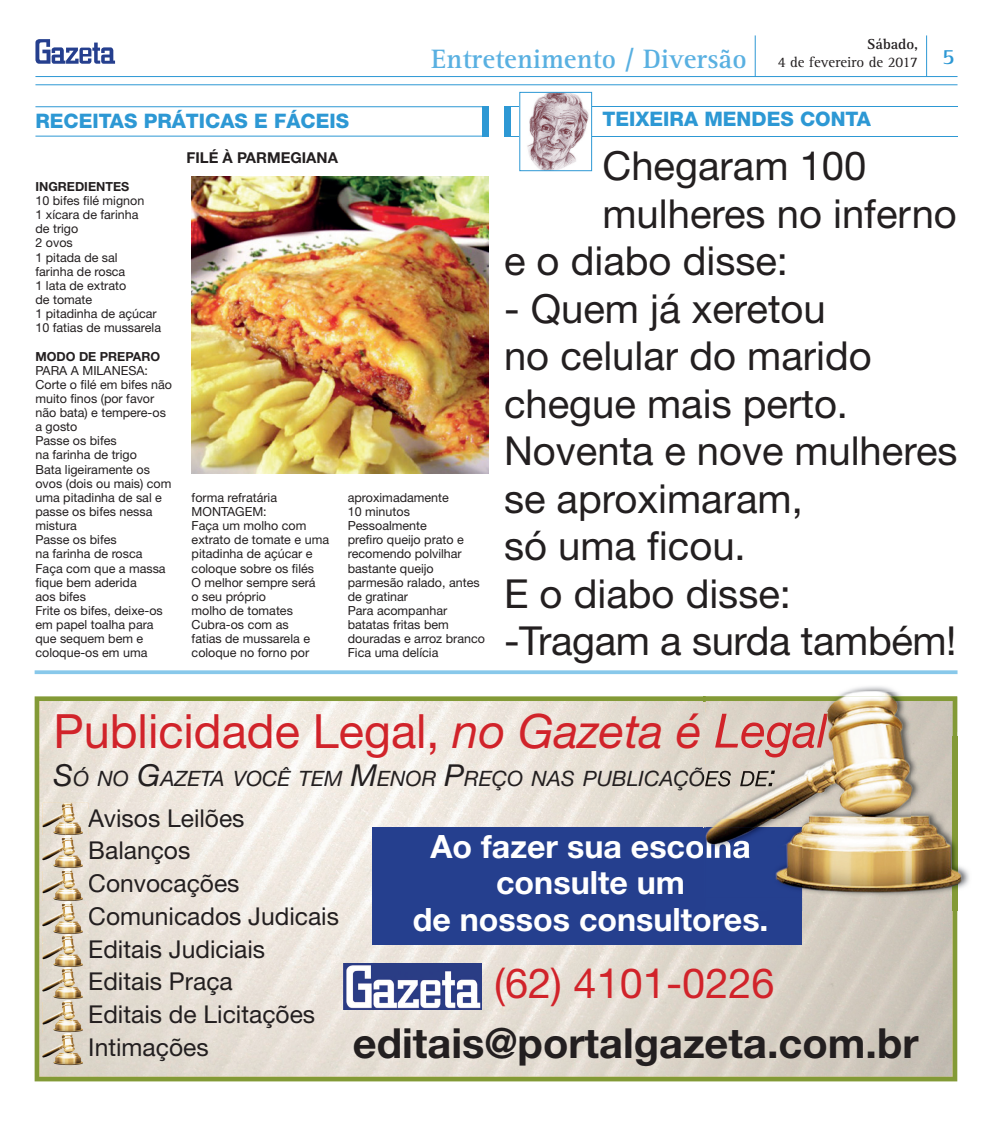
<style>
.page{position:relative;width:993px;height:1124px;background:#fff}
.page>*{position:absolute;margin:0;border:0;box-sizing:border-box;transform-origin:0 0}
.t1{font:47.25px "Helvetica Neue";color:#d1232a}
.t2{font:700 41.5px "Helvetica Neue";color:#231f20}
.t3{font:41.5px "Helvetica Neue";color:#d1232a}
.t4{font:40px/47.5px "Helvetica Neue";color:#231f20}
.t5{font:700 32.12px/36.5px "Helvetica Neue";color:#fff;text-align:center}
.t6{font:700 27.5px "Rotis Serif";color:#59b0e1}
.t7{font:24.62px/32.8px "Helvetica Neue";color:#231f20}
.t8{font:italic 21.12px "Helvetica Neue";color:#231f20}
.t9{font:800 20px "Helvetica Neue";color:#2d98d4}
.t10{font:15px/18px "Rotis Serif";color:#231f20}
.t11{font:700 15px "Helvetica Neue";color:#231f20}
.t12{font:12.5px/14.1px "Helvetica Neue";color:#231f20}
.t13{font:700 12.5px "Helvetica Neue";color:#231f20}
.s1{font-weight:700}
.s2{font-style:italic}
.s3{font-size:30.25px}
</style>
<div class="page">
<hr style="left:35px;top:84px;width:922px;height:1px;background:#2d98d4">
<hr style="left:35px;top:76px;width:922px;height:1px;background:#2d98d4">
<hr style="left:925px;top:35px;width:1px;height:41px;background:#2d98d4">
<hr style="left:754px;top:35px;width:1px;height:42px;background:#2d98d4">
<svg style="left:35px;top:39px;width:80px;height:25px"></svg>
<svg style="left:35px;top:696px;width:921px;height:385px;background:#e2dcd0"></svg>
<img style="left:343px;top:962px;width:138px;height:46px">
<img style="left:42px;top:802px;width:23px;height:66px">
<img style="left:65px;top:802px;width:23px;height:33px">
<svg style="left:88px;top:809px;width:1px;height:17px"></svg>
<img style="left:42px;top:868px;width:46px;height:199px">
<img style="left:65px;top:837px;width:23px;height:31px">
<img style="left:42px;top:835px;width:46px;height:2px">
<div style="left:372px;top:827px;width:429px;height:117px;background:#253f8e"></div>
<img style="left:703px;top:701px;width:2px;height:127px">
<img style="left:801px;top:897px;width:151px;height:13px">
<svg style="left:952px;top:897px;width:4px;height:13px"></svg>
<img style="left:835px;top:691px;width:123px;height:41px">
<img style="left:956px;top:732px;width:13px;height:165px">
<img style="left:705px;top:736px;width:206px;height:121px">
<img style="left:911px;top:736px;width:41px;height:161px">
<img style="left:801px;top:857px;width:110px;height:40px">
<img style="left:705px;top:696px;width:251px;height:40px">
<img style="left:952px;top:736px;width:4px;height:161px">
<img style="left:705px;top:712px;width:86px;height:36px">
<img style="left:705px;top:827px;width:96px;height:63px">
<img style="left:705px;top:764px;width:69px;height:26px">
<hr style="left:35px;top:106px;width:454px;height:1px;background:#2d98d4">
<hr style="left:35px;top:136px;width:454px;height:1px;background:#2d98d4">
<div style="left:482px;top:106px;width:7px;height:30px;background:#2d98d4"></div>
<img style="left:191px;top:177px;width:298px;height:296px">
<hr style="left:504px;top:136px;width:453px;height:1px;background:#2d98d4">
<hr style="left:504px;top:106px;width:453px;height:1px;background:#2d98d4">
<div style="left:504px;top:106px;width:6px;height:30px;background:#2d98d4"></div>
<img style="left:521px;top:94px;width:68px;height:75px">
<div style="left:519px;top:92px;width:72px;height:79px;border:1px solid #2d98d4"></div>
<svg style="left:35px;top:670px;width:922px;height:4px;background:#92cceb"></svg>
<h3 class="t6" style="left:431px;top:49px;width:317px">Entretenimento / Diversão</h3>
<p class="t10" style="left:777px;top:37px;width:178px;text-indent:89px"><span class="s1">Sábado,<br></span>4 de fevereiro de 2017 <sup>5</sup></p>
<h3 class="t9" style="left:35px;top:114px;width:315px">RECEITAS PRÁTICAS E FÁCEIS</h3>
<p class="t11" style="left:186px;top:152px;width:153px">FILÉ À PARMEGIANA</p>
<p class="t13" style="left:35px;top:182px;width:95px">INGREDIENTES</p>
<p class="t12" style="left:35px;top:195px;width:127px">10 bifes filé mignon<br>1 xícara de farinha<br>de trigo<br>2 ovos<br>1 pitada de sal<br>farinha de rosca<br>1 lata de extrato<br>de tomate<br>1 pitadinha de açúcar<br>10 fatias de mussarela</p>
<p class="t13" style="left:35px;top:351px;width:126px">MODO DE PREPARO</p>
<p class="t12" style="left:35px;top:364px;width:138px">PARA A MILANESA:<br>Corte o filé em bifes não muito finos (por favor não bata) e tempere-os a gosto<br>Passe os bifes<br>na farinha de trigo<br>Bata ligeiramente os ovos (dois ou mais) com uma pitadinha de sal e passe os bifes nessa mistura<br>Passe os bifes<br>na farinha de rosca<br>Faça com que a massa fique bem aderida<br>aos bifes<br>Frite os bifes, deixe-os em papel toalha para que sequem bem e coloque-os em uma</p>
<p class="t12" style="left:191px;top:491px;width:139px">forma refratária<br>MONTAGEM:<br>Faça um molho com extrato de tomate e uma pitadinha de açúcar e coloque sobre os filés<br>O melhor sempre será<br>o seu próprio<br>molho de tomates<br>Cubra-os com as<br>fatias de mussarela e coloque no forno por</p>
<p class="t12" style="left:348px;top:491px;width:139px">aproximadamente<br>10 minutos<br>Pessoalmente<br>prefiro queijo prato e recomendo polvilhar bastante queijo parmesão ralado, antes de gratinar<br>Para acompanhar batatas fritas bem douradas e arroz branco<br>Fica uma delícia</p>
<h3 class="t9" style="left:602px;top:112px;width:270px">TEIXEIRA MENDES CONTA</h3>
<h3 class="t4" style="left:602px;top:146px;width:265px">Chegaram 100</h3>
<h3 class="t4" style="left:602px;top:193px;width:356px">mulheres no inferno</h3>
<h3 class="t4" style="left:504px;top:241px;width:285px">e o diabo disse:</h3>
<h3 class="t4" style="left:504px;top:288px;width:455px">- Quem já xeretou<br>no celular do marido chegue mais perto.<br>Noventa e nove mulheres se aproximaram,<br>só uma ficou.<br>E o diabo disse:<br>-Tragam a surda também!</h3>
<h1 class="t1" style="left:53px;top:713px;width:775px">Publicidade Legal, <span class="s2">no Gazeta é Legal</span></h1>
<h3 class="t8" style="left:53px;top:771px;width:724px"><span class="s3">S</span>Ó NO <span class="s3">G</span>AZETA VOCÊ TEM <span class="s3">M</span>ENOR <span class="s3">P</span>REÇO NAS PUBLICAÇÕES DE<span class="s3">:</span></h3>
<h3 class="t7" style="left:88px;top:803px;width:252px">Avisos Leilões<br>Balanços<br>Convocações<br>Comunicados Judicais<br>Editais Judiciais<br>Editais Praça<br>Editais de Licitações<br>Intimações</h3>
<h3 class="t5" style="left:412px;top:830px;width:357px">Ao fazer sua escolha consulte um<br>de nossos consultores.</h3>
<h2 class="t3" style="left:494px;top:967px;width:282px">(62) 4101-0226</h2>
<h2 class="t2" style="left:353px;top:1027px;width:567px">editais@portalgazeta.com.br</h2>
</div>
